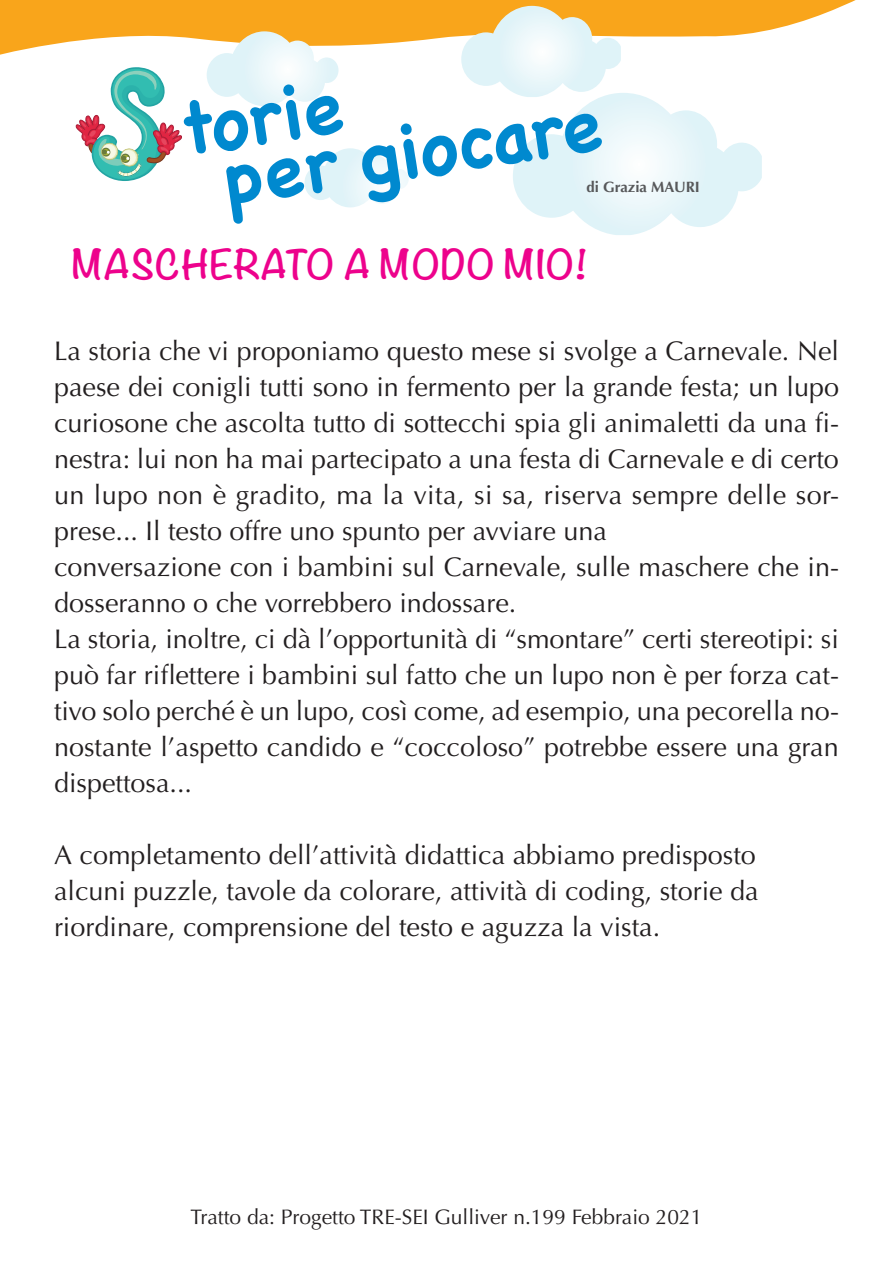
<style>
.page{position:relative;width:893px;height:1263px;background:#fff}
.page>*{position:absolute;margin:0;border:0;box-sizing:border-box;transform-origin:0 0}
.t1{font:700 72px/57.3px "Chalkboard";color:#0089cf}
.TESTO_Copy{font:700 36px "Noteworthy";letter-spacing:.02em;color:#ed028c}
.testo{font:27px/36px "Optima LT Std";color:#231f20;text-align:justify}
.Percorso_20_21{font:21px "Optima LT Std";color:#231f20}
.t2{font:700 15px "Optima";color:#57585a}
</style>
<div class="page">
<svg style="left:0;top:0;width:856px;height:55px"></svg>
<svg style="left:206px;top:31px;width:133px;height:75px"></svg>
<svg style="left:304px;top:148px;width:105px;height:60px"></svg>
<svg style="left:75px;top:67px;width:107px;height:114px"></svg>
<svg style="left:461px;top:6px;width:301px;height:229px"></svg>
<h1 class="t1" style="left:210px;top:96px;width:382px;text-indent:-35px;rotate:-9deg">torie<br>per giocare</h1>
<p class="t2" style="left:586px;top:178px;width:115px">di Grazia MAURI</p>
<p class="TESTO_Copy" style="left:72px;top:232px;width:517px">MASCHERATO A MODO MIO!</p>
<p class="testo" style="left:54px;top:333px;width:787px">La storia che vi proponiamo questo mese si svolge a Carnevale. Nel paese dei conigli tutti sono in fermento per la grande festa; un lupo curiosone che ascolta tutto di sottecchi spia gli animaletti da una fi&shy;nestra: lui non ha mai partecipato a una festa di Carnevale e di certo un lupo non è gradito, ma la vita, si sa, riserva sempre delle sor&shy;prese... Il testo offre uno spunto per avviare una</p>
<p class="testo" style="left:54px;top:549px;width:786px">conversazione con i bambini sul Carnevale, sulle maschere che in&shy;dosseranno o che vorrebbero indossare.</p>
<p class="testo" style="left:54px;top:621px;width:786px">La storia, inoltre, ci dà l’opportunità di “smontare” certi stereotipi: si può far riflettere i bambini sul fatto che un lupo non è per forza cat&shy;tivo solo perché è un lupo, così come, ad esempio, una pecorella no&shy;nostante l’aspetto candido e “coccoloso” potrebbe essere una gran dispettosa...</p>
<p class="testo" style="left:54px;top:837px;width:703px">A completamento dell’attività didattica abbiamo predisposto</p>
<p class="testo" style="left:54px;top:873px;width:706px">alcuni puzzle, tavole da colorare, attività di coding, storie da</p>
<p class="testo" style="left:54px;top:909px;width:608px">riordinare, comprensione del testo e aguzza la vista.</p>
<p class="Percorso_20_21" style="left:191px;top:1205px;width:513px">Tratto da: Progetto TRE-SEI Gulliver n.199 Febbraio 2021</p>
</div>
